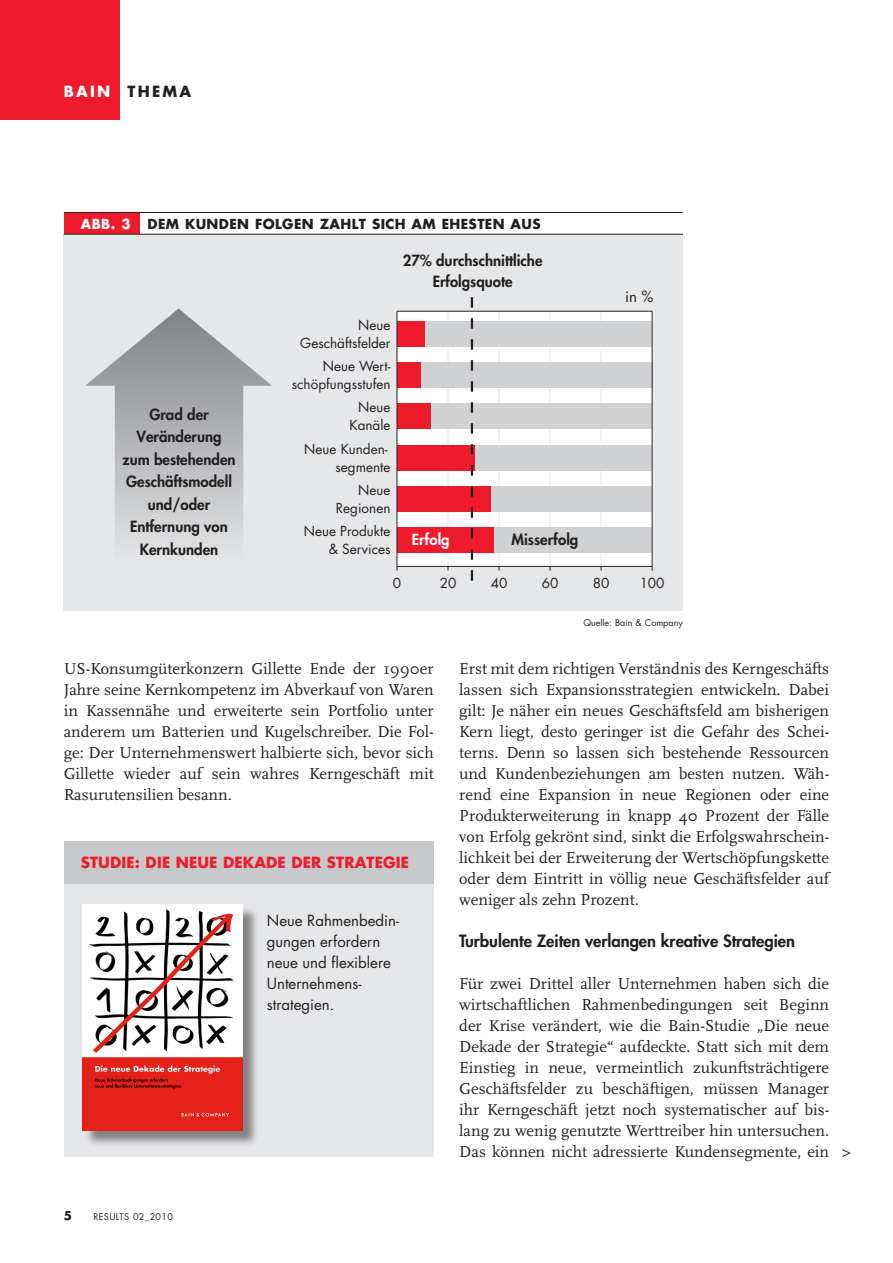
<style>
.page{position:relative;width:893px;height:1263px;background:#fff}
.page>*{position:absolute;margin:0;border:0;box-sizing:border-box;transform-origin:0 0}
.t1{font:16.5px/21px "Scala";color:#231f20;text-align:justify}
.t2{font:800 16.5px "Futura";color:#231f20}
.t3{font:800 15px "Futura";color:#231f20}
.t4{font:15px/21px "Futura";color:#231f20}
.t5{font:700 15px "Futura";letter-spacing:.01em;color:#ee1b2c}
.t6{font:700 15px "Futura";letter-spacing:.15em;color:#231f20}
.t7{font:800 15px "Futura";color:#fff}
.t8{font:13.5px/18px "Futura";color:#231f20;text-align:right}
.t9{font:700 13.5px "Futura";letter-spacing:.03em;color:#231f20}
.t10{font:700 13.5px "Futura";color:#fff}
.t11{font:700 12px "Futura";color:#231f20}
.t12{font:9px "Futura";color:#231f20}
.t13{font:9px "Futura";letter-spacing:.04em;color:#231f20}
.s1{color:#fff}
</style>
<div class="page">
<div style="left:0;top:0;width:119px;height:119px;background:#ee1b2c"></div>
<div style="left:64px;top:235px;width:619px;height:376px;background:#e6e7e9"></div>
<div style="left:64px;top:213px;width:75px;height:21px;background:#ee1b2c"></div>
<hr style="left:64px;top:212px;width:619px;height:1px;background:#231f20">
<hr style="left:64px;top:234px;width:619px;height:1px;background:#231f20">
<div style="left:397px;top:311px;width:255px;height:255px;background:#fff"></div>
<hr style="left:448px;top:311px;width:1px;height:255px;background:#e6e7e9">
<hr style="left:499px;top:311px;width:1px;height:255px;background:#e6e7e9">
<hr style="left:550px;top:311px;width:1px;height:255px;background:#e6e7e9">
<hr style="left:601px;top:311px;width:1px;height:255px;background:#e6e7e9">
<div style="left:397px;top:362px;width:24px;height:26px;background:#ee1b2c"></div>
<div style="left:421px;top:362px;width:231px;height:26px;background:#d1d2d4"></div>
<div style="left:397px;top:403px;width:35px;height:26px;background:#ee1b2c"></div>
<div style="left:432px;top:403px;width:220px;height:26px;background:#d1d2d4"></div>
<div style="left:397px;top:446px;width:78px;height:25px;background:#ee1b2c"></div>
<div style="left:475px;top:446px;width:177px;height:25px;background:#d1d2d4"></div>
<div style="left:397px;top:487px;width:94px;height:25px;background:#ee1b2c"></div>
<div style="left:491px;top:487px;width:161px;height:25px;background:#d1d2d4"></div>
<div style="left:397px;top:528px;width:98px;height:25px;background:#ee1b2c"></div>
<div style="left:495px;top:528px;width:157px;height:25px;background:#d1d2d4"></div>
<div style="left:397px;top:321px;width:29px;height:26px;background:#ee1b2c"></div>
<div style="left:426px;top:321px;width:226px;height:26px;background:#d1d2d4"></div>
<hr style="left:397px;top:566px;width:255px;height:1px;background:#231f20">
<hr style="left:397px;top:311px;width:255px;height:1px;background:#231f20">
<hr style="left:652px;top:311px;width:1px;height:260px;background:#231f20">
<hr style="left:397px;top:311px;width:1px;height:259px;background:#231f20">
<svg style="left:471px;top:297px;width:2px;height:284px"></svg>
<svg style="left:85px;top:308px;width:187px;height:231px"></svg>
<div style="left:64px;top:883px;width:370px;height:273px;background:#e6e7e9"></div>
<div style="left:85px;top:906px;width:174px;height:241px;background:#231f20;opacity:.5"></div>
<img style="left:83px;top:905px;width:160px;height:226px">
<div style="left:64px;top:841px;width:370px;height:42px;background:#c7c8ca"></div>
<p class="t6" style="left:64px;top:81px;width:129px"><span class="s1">BAIN</span> THEMA</p>
<p class="t10" style="left:81px;top:215px;width:51px">ABB. 3</p>
<p class="t9" style="left:148px;top:215px;width:395px">DEM KUNDEN FOLGEN ZAHLT SICH AM EHESTEN AUS</p>
<p class="t3" style="left:403px;top:250px;width:141px">27% durchschnittliche</p>
<p class="t3" style="left:433px;top:271px;width:82px">Erfolgsquote</p>
<p class="t3" style="left:149px;top:404px;width:61px">Grad der</p>
<p class="t3" style="left:136px;top:427px;width:87px">Veränderung</p>
<p class="t3" style="left:122px;top:449px;width:115px">zum bestehenden</p>
<p class="t3" style="left:126px;top:472px;width:107px">Geschäftsmodell</p>
<p class="t3" style="left:148px;top:494px;width:64px">und/oder</p>
<p class="t3" style="left:130px;top:517px;width:99px">Entfernung von</p>
<p class="t3" style="left:140px;top:539px;width:80px">Kernkunden</p>
<p class="t8" style="left:300px;top:316px;width:92px">Neue<br>Geschäftsfelder</p>
<p class="t8" style="left:292px;top:357px;width:100px">Neue Wert&shy;schöpfungsstufen</p>
<p class="t8" style="left:349px;top:398px;width:43px">Neue<br>Kanäle</p>
<p class="t8" style="left:304px;top:440px;width:88px">Neue Kunden&shy;segmente</p>
<p class="t8" style="left:336px;top:481px;width:56px">Neue<br>Regionen</p>
<p class="t8" style="left:304px;top:522px;width:88px">Neue Produkte &amp; Services</p>
<p class="t7" style="left:412px;top:530px;width:39px">Erfolg</p>
<p class="t3" style="left:512px;top:530px;width:68px">Misserfolg</p>
<p class="t4" style="left:625px;top:286px;width:30px">in %</p>
<p class="t8" style="left:393px;top:574px;width:10px">0</p>
<p class="t8" style="left:440px;top:574px;width:18px">20</p>
<p class="t8" style="left:491px;top:574px;width:18px">40</p>
<p class="t8" style="left:542px;top:574px;width:18px">60</p>
<p class="t8" style="left:593px;top:574px;width:18px">80</p>
<p class="t8" style="left:640px;top:574px;width:26px">100</p>
<p class="t12" style="left:583px;top:617px;width:101px">Quelle: Bain &amp; Company</p>
<p class="t1" style="left:64px;top:658px;width:371px">US-Konsumgüterkonzern Gillette Ende der 1990er Jahre seine Kernkompetenz im Abverkauf von Waren in Kassennähe und erweiterte sein Portfolio unter anderem um Batterien und Kugelschreiber. Die Fol&shy;ge: Der Unternehmenswert halbierte sich, bevor sich Gillette wieder auf sein wahres Kerngeschäft mit Rasurutensilien besann.</p>
<p class="t5" style="left:81px;top:852px;width:330px">STUDIE: DIE NEUE DEKADE DER STRATEGIE</p>
<p class="t4" style="left:267px;top:910px;width:134px">Neue Rahmenbedin&shy;gungen erfordern</p>
<p class="t4" style="left:267px;top:952px;width:126px">neue und flexiblere<br>Unternehmens-</p>
<p class="t4" style="left:267px;top:994px;width:69px">strategien.</p>
<p class="t1" style="left:459px;top:658px;width:371px">Erst mit dem richtigen Verständnis des Kerngeschäfts lassen sich Expansionsstrategien entwickeln. Dabei gilt: Je näher ein neues Geschäftsfeld am bisherigen Kern liegt, desto geringer ist die Gefahr des Schei&shy;terns. Denn so lassen sich bestehende Ressourcen und Kundenbeziehungen am besten nutzen. Wäh&shy;rend eine Expansion in neue Regionen oder eine Produkterweiterung in knapp 40 Prozent der Fälle von Erfolg gekrönt sind, sinkt die Erfolgswahrschein&shy;lichkeit bei der Erweiterung der Wertschöpfungskette oder dem Eintritt in völlig neue Geschäftsfelder auf weniger als zehn Prozent.</p>
<p class="t2" style="left:459px;top:930px;width:337px">Turbulente Zeiten verlangen kreative Strategien</p>
<p class="t1" style="left:459px;top:973px;width:371px">Für zwei Drittel aller Unternehmen haben sich die wirtschaftlichen Rahmenbedingungen seit Beginn der Krise verändert, wie die Bain-Studie „Die neue Dekade der Strategie“ aufdeckte. Statt sich mit dem Einstieg in neue, vermeintlich zukunftsträchtigere Geschäftsfelder zu beschäftigen, müssen Manager ihr Kerngeschäft jetzt noch systematischer auf bis&shy;lang zu wenig genutzte Werttreiber hin untersuchen.<br>Das können nicht adressierte Kundensegmente, ein</p>
<p class="t1" style="left:842px;top:1141px;width:11px">&gt;</p>
<p class="t11" style="left:64px;top:1208px;width:10px">5</p>
<p class="t13" style="left:94px;top:1211px;width:81px">RESULTS 02_2010</p>
</div>
